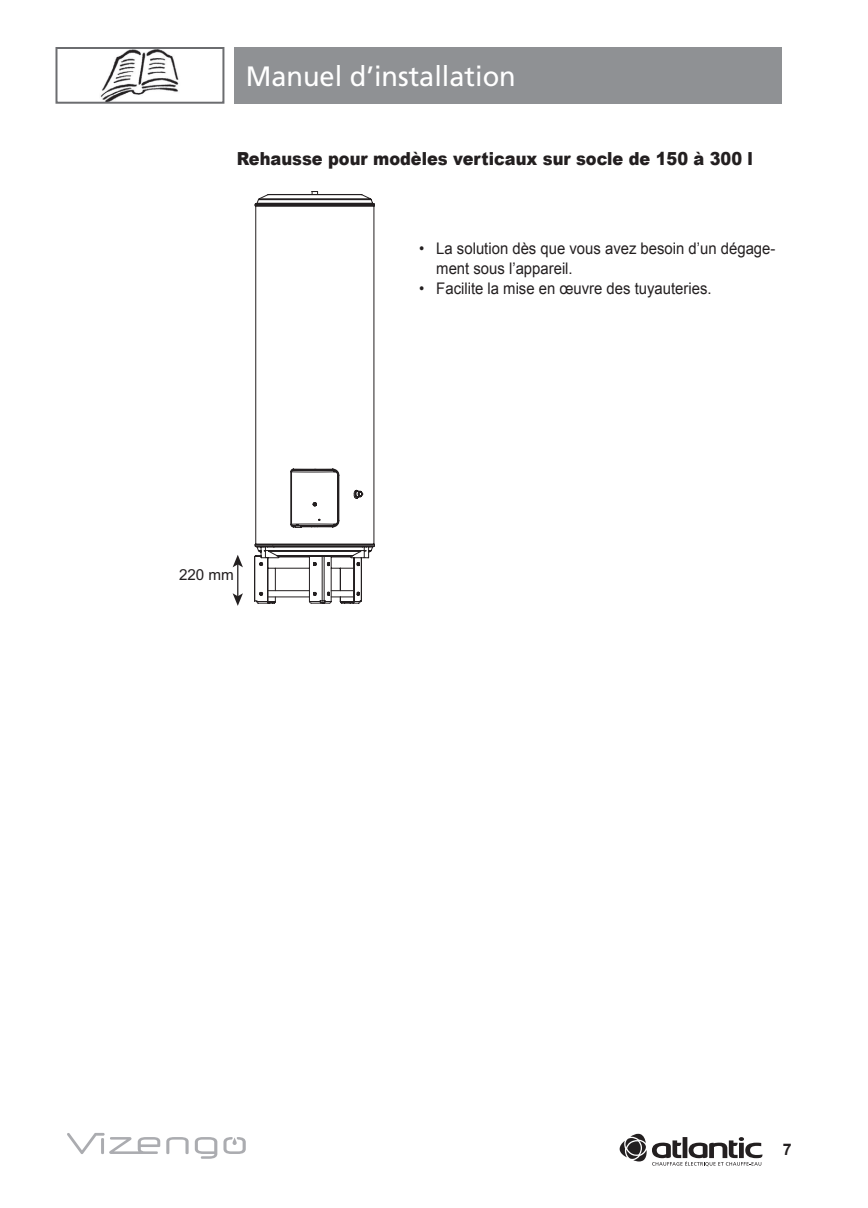
<style>
.page{position:relative;width:868px;height:1208px;background:#fff}
.page>*{position:absolute;margin:0;border:0;box-sizing:border-box;transform-origin:0 0}
.t1{font:28px "Frutiger LT Std";color:#fff}
.t2{font:900 18px "Arial";color:#231f20;scale:.9 1}
.t3{font:16px/20px "Arial";color:#231f20;scale:.93 1}
.t4{font:700 16px "Arial";color:#231f20}
.t5{font:15.2px "Arial";color:#231f20}
</style>
<div class="page">
<div style="left:234px;top:48px;width:548px;height:56px;background:#8f9194"></div>
<svg style="left:620px;top:1133px;width:142px;height:33px"></svg>
<svg style="left:166px;top:1137px;width:23px;height:17px"></svg>
<svg style="left:195px;top:1137px;width:22px;height:21px"></svg>
<svg style="left:67px;top:1133px;width:93px;height:21px"></svg>
<svg style="left:223px;top:1137px;width:23px;height:17px"></svg>
<img style="left:100px;top:50px;width:79px;height:51px">
<div style="left:55px;top:47px;width:169px;height:57px;border:2px solid #6c6d70"></div>
<svg style="left:255px;top:203px;width:120px;height:401px"></svg>
<svg style="left:255px;top:191px;width:119px;height:406px"></svg>
<svg style="left:272px;top:489px;width:91px;height:58px"></svg>
<hr style="left:237px;top:564px;width:1px;height:33px;background:#231f20">
<svg style="left:233px;top:593px;width:10px;height:13px"></svg>
<svg style="left:233px;top:555px;width:10px;height:12px"></svg>
<h1 class="t1" style="left:246px;top:60px;width:272px">Manuel d’installation</h1>
<p class="t2" style="left:237px;top:145px;width:575px">Rehausse pour modèles verticaux sur socle de 150 à 300 l</p>
<p class="t5" style="left:179px;top:565px;width:56px">220 mm</p>
<p class="t3" style="left:436px;top:238px;width:366px;text-indent:-17px">• La solution dès que vous avez besoin d’un dégage&shy;ment sous l’appareil.</p>
<p class="t3" style="left:419px;top:278px;width:316px">• Facilite la mise en œuvre des tuyauteries.</p>
<p class="t4" style="left:783px;top:1138px;width:10px">7</p>
</div>
